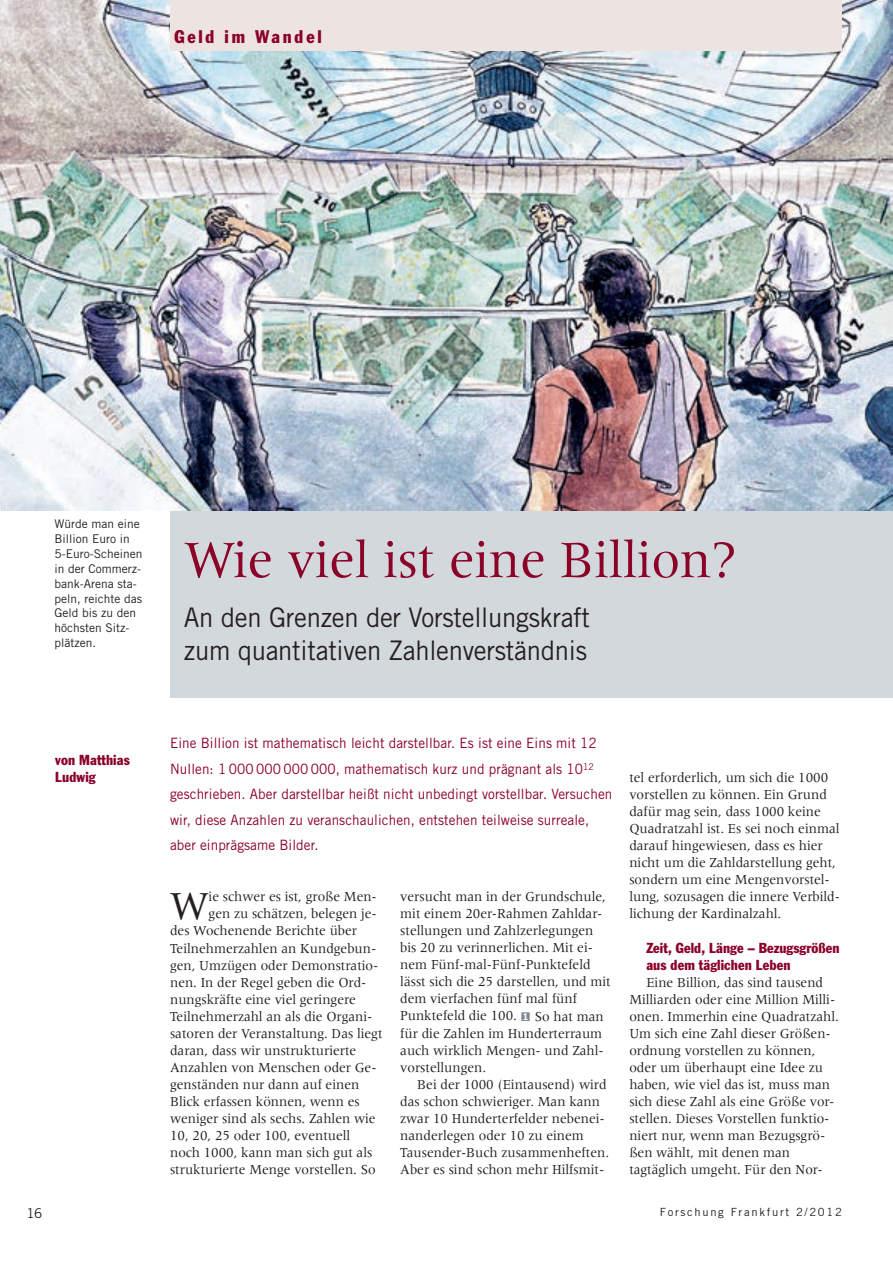
<style>
.page{position:relative;width:893px;height:1263px;background:#fff}
.page>*{position:absolute;margin:0;border:0;box-sizing:border-box;transform-origin:0 0}
.t1{font:54px "Meridien";color:#8b0128;scale:.95 1}
.t2{font:41.1px "Meridien";color:#231f20;scale:.95 1}
.t3{font:27px/33px "Trade Gothic";letter-spacing:-.01em;color:#231f20;scale:.95 1}
.t4{font:condensed 18px "Franklin Gothic";letter-spacing:.15em;color:#8b0128}
.t5{font:14.25px/17px "Meridien";color:#231f20;scale:.95 1}
.t6{font:14.25px/25.5px "Trade Gothic";letter-spacing:.005em;color:#8b0128;scale:.95 1}
.t7{font:condensed 14.25px/17px "Franklin Gothic";letter-spacing:.005em;color:#8b0128}
.t8{font:13.5px "Trade Gothic";color:#231f20}
.t9{font:12px/14.9px "Trade Gothic";color:#231f20}
.t10{font:11.25px "Trade Gothic";letter-spacing:.15em;color:#231f20}
.s1{font-family:"Gothic Ziff";font-weight:500;font-size:12px;color:#81898e}
</style>
<div class="page">
<div style="left:170px;top:0;width:723px;height:697px;background:#d3d8dc"></div>
<img style="left:0;top:0;width:893px;height:510px">
<div style="left:170px;top:0;width:672px;height:51px;background:#ede3e1"></div>
<p class="t4" style="left:174px;top:26px;width:149px">Geld im Wandel</p>
<p class="t9" style="left:55px;top:516px;width:90px">Würde man eine<br>Billion Euro in<br>5-Euro-Scheinen in der Commerz&shy;bank-Arena sta&shy;peln, reichte das<br>Geld bis zu den höchsten Sitz&shy;plätzen.</p>
<h1 class="t1" style="left:184px;top:530px;width:584px">Wie viel ist eine Billion?</h1>
<h3 class="t3" style="left:184px;top:600px;width:429px">An den Grenzen der Vorstellungskraft zum quantitativen Zahlenverständnis</h3>
<p class="t7" style="left:55px;top:752px;width:76px">von Matthias<br>Ludwig</p>
<p class="t6" style="left:170px;top:730px;width:467px">Eine Billion ist mathematisch leicht darstellbar. Es ist eine Eins mit 12<br>Nullen: 1 000 000 000 000, mathematisch kurz und prägnant als 10<sup>12 </sup>geschrieben. Aber darstellbar heißt nicht unbedingt vorstellbar. Versuchen wir, diese Anzahlen zu veranschaulichen, entstehen teilweise surreale, aber einprägsame Bilder.</p>
<h2 class="t2" style="left:170px;top:883px;width:43px">W</h2>
<p class="t5" style="left:209px;top:888px;width:179px">ie schwer es ist, große Men-</p>
<p class="t5" style="left:400px;top:888px;width:223px">versucht man in der Grundschule, mit einem 20er-Rahmen Zahldar&shy;stellungen und Zahlzerlegungen bis 20 zu verinnerlichen. Mit ei&shy;nem Fünf-mal-Fünf-Punktefeld lässt sich die 25 darstellen, und mit dem vierfachen fünf mal fünf<br>Punktefeld die 100. <span class="s1">1</span> So hat man für die Zahlen im Hunderterraum auch wirklich Mengen- und Zahl&shy;vorstellungen.</p>
<p class="t5" style="left:400px;top:1075px;width:221px;text-indent:17px">Bei der 1000 (Eintausend) wird das schon schwieriger. Man kann zwar 10 Hunderterfelder nebenei&shy;nanderlegen oder 10 zu einem<br>Tausender-Buch zusammenheften.<br>Aber es sind schon mehr Hilfsmit-</p>
<p class="t5" style="left:209px;top:905px;width:179px">gen zu schätzen, belegen je-</p>
<p class="t5" style="left:170px;top:922px;width:198px">des Wochenende Berichte über</p>
<p class="t5" style="left:170px;top:939px;width:219px">Teilnehmerzahlen an Kundgebun-</p>
<p class="t5" style="left:170px;top:956px;width:221px">gen, Umzügen oder Demonstratio-</p>
<p class="t5" style="left:170px;top:973px;width:208px">nen. In der Regel geben die Ord-</p>
<p class="t5" style="left:170px;top:990px;width:197px">nungskräfte eine viel geringere</p>
<p class="t5" style="left:170px;top:1007px;width:215px">Teilnehmerzahl an als die Organi-</p>
<p class="t5" style="left:170px;top:1024px;width:225px">satoren der Veranstaltung. Das liegt</p>
<p class="t5" style="left:170px;top:1041px;width:198px">daran, dass wir unstrukturierte</p>
<p class="t5" style="left:170px;top:1058px;width:219px">Anzahlen von Menschen oder Ge-</p>
<p class="t5" style="left:170px;top:1075px;width:201px">genständen nur dann auf einen</p>
<p class="t5" style="left:170px;top:1092px;width:201px">Blick erfassen können, wenn es</p>
<p class="t5" style="left:170px;top:1109px;width:218px">weniger sind als sechs. Zahlen wie</p>
<p class="t5" style="left:170px;top:1126px;width:191px">10, 20, 25 oder 100, eventuell</p>
<p class="t5" style="left:170px;top:1143px;width:214px">noch 1000, kann man sich gut als</p>
<p class="t5" style="left:170px;top:1160px;width:218px">strukturierte Menge vorstellen. So</p>
<p class="t5" style="left:629px;top:769px;width:223px">tel erforderlich, um sich die 1000 vorstellen zu können. Ein Grund dafür mag sein, dass 1000 keine<br>Quadratzahl ist. Es sei noch einmal darauf hingewiesen, dass es hier nicht um die Zahldarstellung geht, sondern um eine Mengenvorstel&shy;lung, sozusagen die innere Verbild&shy;lichung der Kardinalzahl.</p>
<p class="t7" style="left:646px;top:939px;width:195px">Zeit, Geld, Länge – Bezugsgrößen aus dem täglichen Leben</p>
<p class="t5" style="left:629px;top:973px;width:222px;text-indent:17px">Eine Billion, das sind tausend<br>Milliarden oder eine Million Milli&shy;onen. Immerhin eine Quadratzahl.<br>Um sich eine Zahl dieser Größen&shy;ordnung vorstellen zu können, oder um überhaupt eine Idee zu haben, wie viel das ist, muss man sich diese Zahl als eine Größe vor&shy;stellen. Dieses Vorstellen funktio&shy;niert nur, wenn man Bezugsgrö&shy;ßen wählt, mit denen man tagtäglich umgeht. Für den Nor-</p>
<p class="t8" style="left:26px;top:1205px;width:18px">16</p>
<p class="t10" style="left:660px;top:1205px;width:184px">Forschung Frankfurt 2/2012</p>
</div>
